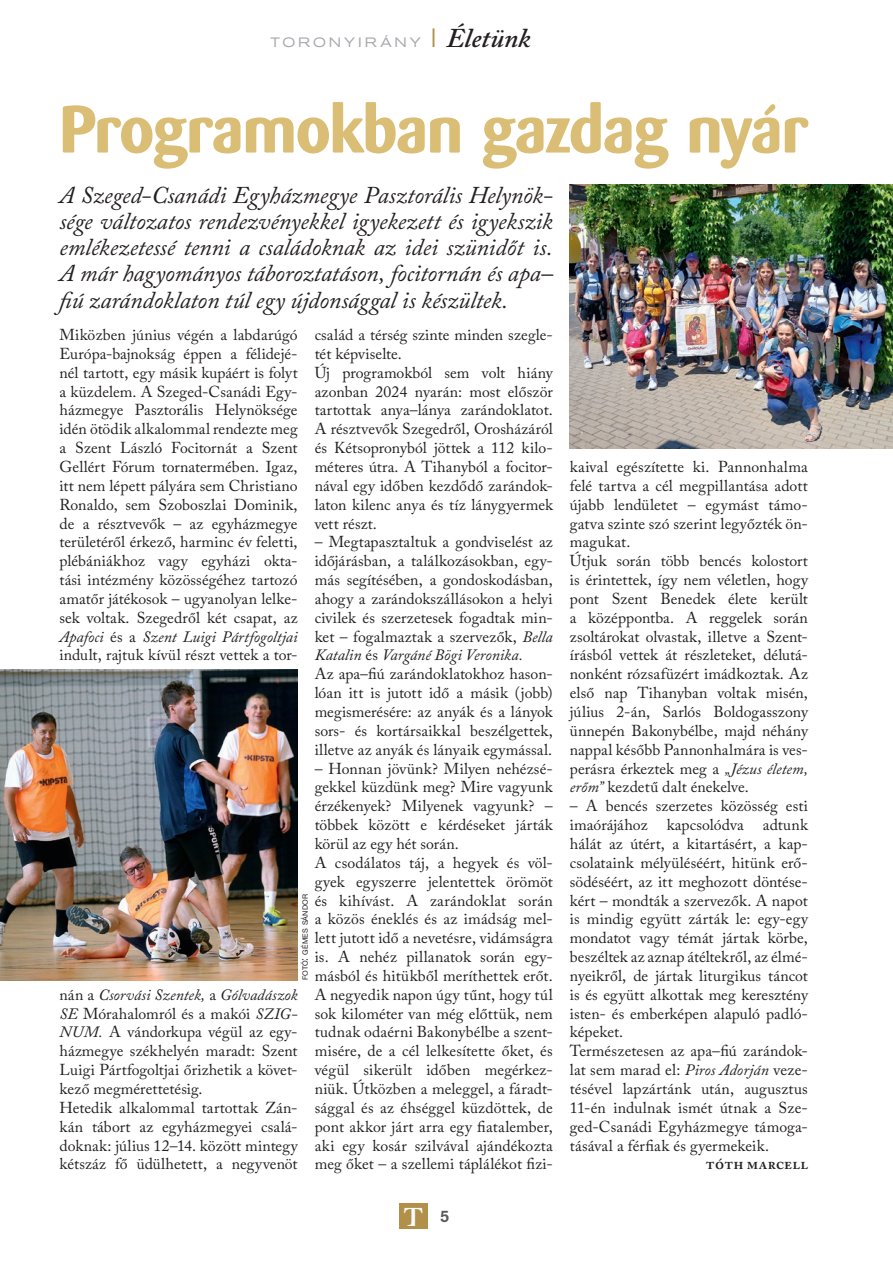
<style>
.page{position:relative;width:893px;height:1263px;background:#fff}
.page>*{position:absolute;margin:0;border:0;box-sizing:border-box;transform-origin:0 0}
.cím{font:66px "H Barmeno Bold";letter-spacing:-.015em;color:#dbbe76}
.t1{font:26.55px "H Air Bold";color:#fff}
.lead{font:italic 24px/26.2px "Adobe Caslon Pro";letter-spacing:-.005em;color:#231f20;text-align:justify}
.Kenyér{font:15.75px/18.9px "Adobe Caslon Pro";letter-spacing:.01em;color:#231f20;text-align:justify}
.Kenyér-2{font:600 15.75px "Adobe Caslon Pro";letter-spacing:.015em;color:#231f20}
.t2{font:13.5px "H Akzidenz Grotesk Extended Regular";letter-spacing:.22em;color:#a8a9ad}
.fotós{font:7.35px "Helvetica Neue LT Pro";letter-spacing:.02em;color:#231f20}
.s1{color:#b2904a}
.s2{font-family:"Adobe Caslon Pro";font-weight:600;font-style:italic;font-size:27px;color:#231f20}
.s3{font-style:italic}
.s4{font-size:10.5px}
.s5{font-family:"H Akzidenz Grotesk Medium Regular";font-size:16.5px;color:#57585a}
</style>
<div class="page">
<div style="left:399px;top:1203px;width:28px;height:26px;background:#b2904a"></div>
<img style="left:0;top:670px;width:298px;height:310px">
<img style="left:570px;top:185px;width:323px;height:263px">
<p class="t2" style="left:270px;top:34px;width:262px">TORONYIRÁNY <span class="s1">❘</span> <span class="s2">Életünk</span></p>
<p class="cím" style="left:60px;top:90px;width:750px">Programokban gazdag nyár</p>
<p class="lead" style="left:60px;top:181px;width:495px">A Szeged-Csanádi Egyházmegye Pasztorális Helynök&shy;sége változatos rendezvényekkel igyekezett és igyekszik emlékezetessé tenni a családoknak az idei szünidőt is.<br>A már hagyományos táboroztatáson, focitornán és apa– fiú zarándoklaton túl egy újdonsággal is készültek.</p>
<p class="Kenyér" style="left:60px;top:325px;width:240px">Miközben június végén a labdarúgó Európa-bajnokság éppen a félidejé&shy;nél tartott, egy másik kupáért is folyt a küzdelem. A Szeged-Csanádi Egy&shy;házmegye Pasztorális Helynöksége idén ötödik alkalommal rendezte meg a Szent László Focitornát a Szent Gellért Fórum tornatermében. Igaz, itt nem lépett pályára sem Christiano Ronaldo, sem Szoboszlai Dominik, de a résztvevők – az egyházmegye területéről érkező, harminc év feletti, plébániákhoz vagy egyházi okta&shy;tási intézmény közösségéhez tartozó amatőr játékosok – ugyanolyan lelke&shy;sek voltak. Szegedről két csapat, az <span class="s3">Apafoci</span> és a <span class="s3">Szent Luigi Pártfogoltjai </span>indult, rajtuk kívül részt vettek a tor-</p>
<p class="Kenyér" style="left:315px;top:325px;width:240px">család a térség szinte minden szegle&shy;tét képviselte.</p>
<p class="Kenyér" style="left:315px;top:363px;width:240px">Új programokból sem volt hiány azonban 2024 nyarán: most először tartottak anya–lánya zarándoklatot.<br>A résztvevők Szegedről, Orosházáról és Kétsopronyból jöttek a 112 kilo&shy;méteres útra. A Tihanyból a focitor&shy;nával egy időben kezdődő zarándok&shy;laton kilenc anya és tíz lánygyermek vett részt.</p>
<p class="Kenyér" style="left:315px;top:532px;width:240px">– Megtapasztaltuk a gondviselést az időjárásban, a találkozásokban, egy&shy;más segítésében, a gondoskodásban, ahogy a zarándokszállásokon a helyi civilek és szerzetesek fogadtak min&shy;ket – fogalmaztak a szervezők, <span class="s3">Bella Katalin</span> és <span class="s3">Vargáné Bögi Veronika.</span></p>
<p class="Kenyér" style="left:315px;top:664px;width:240px">Az apa–fiú zarándoklatokhoz hason&shy;lóan itt is jutott idő a másik (jobb) megismerésére: az anyák és a lányok sors- és kortársaikkal beszélgettek, illetve az anyák és lányaik egymással.</p>
<p class="Kenyér" style="left:315px;top:759px;width:240px">– Honnan jövünk? Milyen nehézsé&shy;gekkel küzdünk meg? Mire vagyunk érzékenyek? Milyenek vagyunk? – többek között e kérdéseket járták körül az egy hét során.</p>
<p class="Kenyér" style="left:315px;top:853px;width:240px">A csodálatos táj, a hegyek és völ&shy;gyek egyszerre jelentettek örömöt és kihívást. A zarándoklat során a közös éneklés és az imádság mel&shy;lett jutott idő a nevetésre, vidámságra is. A nehéz pillanatok során egy&shy;másból és hitükből meríthettek erőt.<br>A negyedik napon úgy tűnt, hogy túl sok kilométer van még előttük, nem tudnak odaérni Bakonybélbe a szent&shy;misére, de a cél lelkesítette őket, és végül sikerült időben megérkez&shy;niük. Útközben a meleggel, a fáradt&shy;sággal és az éhséggel küzdöttek, de pont akkor járt arra egy fiatalember, aki egy kosár szilvával ajándékozta meg őket – a szellemi táplálékot fizi-</p>
<p class="Kenyér" style="left:570px;top:457px;width:240px">kaival egészítette ki. Pannonhalma felé tartva a cél megpillantása adott újabb lendületet – egymást támo&shy;gatva szinte szó szerint legyőzték ön&shy;magukat.</p>
<p class="Kenyér" style="left:570px;top:551px;width:240px">Útjuk során több bencés kolostort is érintettek, így nem véletlen, hogy pont Szent Benedek élete került a középpontba. A reggelek során zsoltárokat olvastak, illetve a Szent&shy;írásból vettek át részleteket, délutá&shy;nonként rózsafüzért imádkoztak. Az első nap Tihanyban voltak misén, július 2-án, Sarlós Boldogasszony ünnepén Bakonybélbe, majd néhány nappal később Pannonhalmára is ves&shy;perásra érkeztek meg a <span class="s3">„Jézus életem, erőm”</span> kezdetű dalt énekelve.</p>
<p class="Kenyér" style="left:570px;top:796px;width:240px">– A bencés szerzetes közösség esti imaórájához kapcsolódva adtunk hálát az útért, a kitartásért, a kap&shy;csolataink mélyüléséért, hitünk erő&shy;södéséért, az itt meghozott döntése&shy;kért – mondták a szervezők. A napot is mindig együtt zárták le: egy-egy mondatot vagy témát jártak körbe, beszéltek az aznap átéltekről, az élmé&shy;nyeikről, de jártak liturgikus táncot is és együtt alkottak meg keresztény isten- és emberképen alapuló padló&shy;képeket.</p>
<p class="Kenyér" style="left:570px;top:1041px;width:240px">Természetesen az apa–fiú zarándok&shy;lat sem marad el: <span class="s3">Piros Adorján</span> veze&shy;tésével lapzártánk után, augusztus 11-én indulnak ismét útnak a Sze&shy;ged-Csanádi Egyházmegye támoga&shy;tásával a férfiak és gyermekeik.</p>
<p class="Kenyér-2" style="left:706px;top:1155px;width:103px">tóth marcell</p>
<p class="fotós" style="left:301px;top:980px;width:88px;rotate:-90deg">fotó<span class="s4">:</span> gémes sándor</p>
<p class="Kenyér" style="left:60px;top:985px;width:240px">nán a <span class="s3">Csorvási Szentek,</span> a <span class="s3">Gólvadászok SE</span> Mórahalomról és a makói <span class="s3">SZIG-NUM.</span> A vándorkupa végül az egy&shy;házmegye székhelyén maradt: Szent Luigi Pártfogoltjai őrizhetik a követ&shy;kező megmérettetésig.</p>
<p class="Kenyér" style="left:60px;top:1098px;width:240px">Hetedik alkalommal tartottak Zán&shy;kán tábort az egyházmegyei csalá&shy;doknak: július 12–14. között mintegy kétszáz fő üdülhetett, a negyvenöt</p>
<h2 class="t1" style="left:404px;top:1199px;width:47px">T <span class="s5">5</span></h2>
</div>
